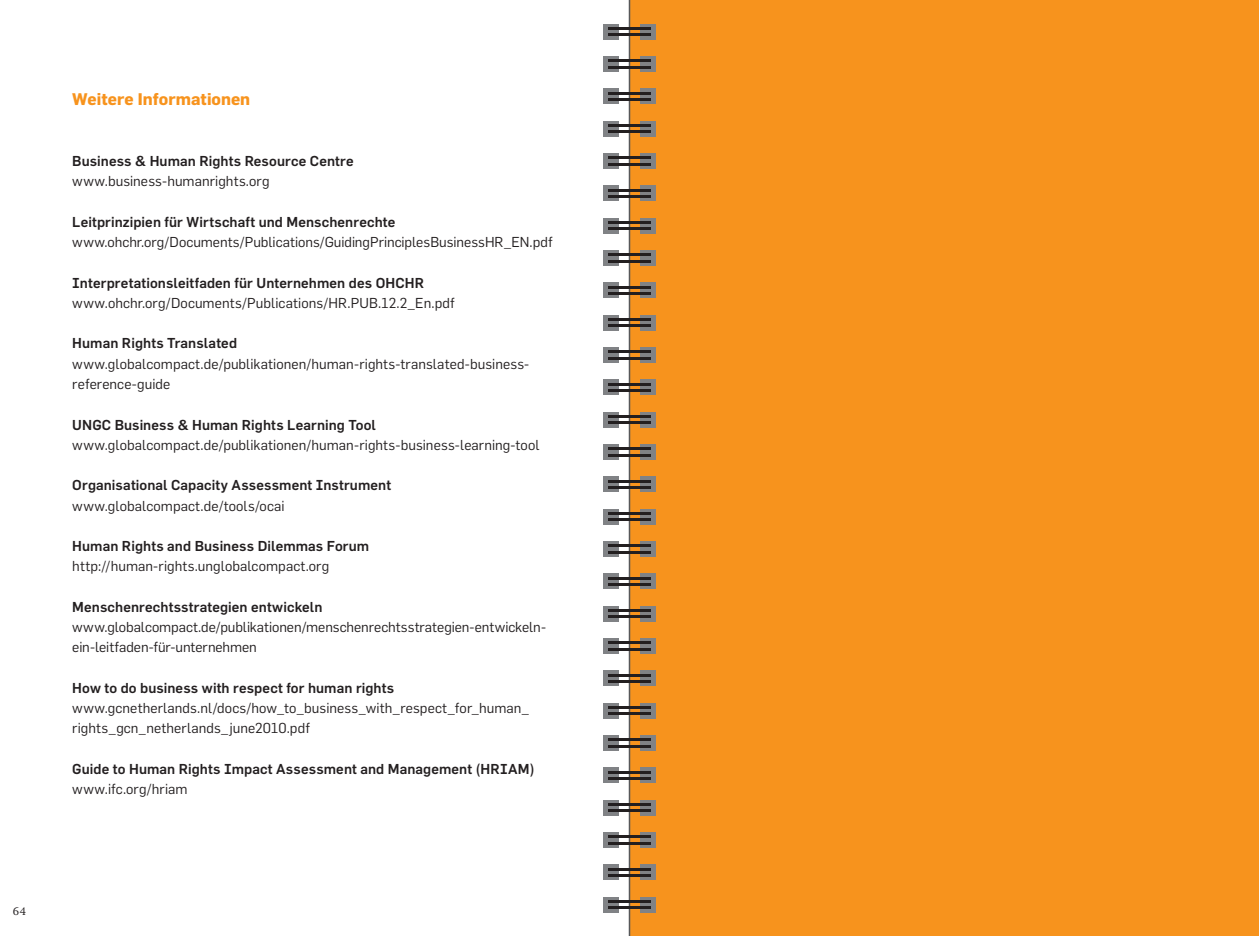
<style>
.page{position:relative;width:1259px;height:936px;background:#fff}
.page>*{position:absolute;margin:0;border:0;box-sizing:border-box;transform-origin:0 0}
.t1{font:700 16.5px "Flama";color:#f7931d}
.t2{font:14.1px/20.2px "Flama";letter-spacing:.005em;color:#231f20}
.t3{font:500 14.1px "Flama";letter-spacing:.01em;color:#231f20}
.t4{font:300 12px "Swift";color:#231f20}
</style>
<div class="page">
<div style="left:629px;top:0;width:630px;height:935px;background:#f7931d"></div>
<hr style="left:629px;top:0;width:1px;height:935px;background:#57585a">
<div style="left:603px;top:24px;width:16px;height:16px;background:#808285"></div>
<div style="left:640px;top:24px;width:16px;height:16px;background:#808285"></div>
<hr style="left:608px;top:27px;width:43px;height:3px;background:#231f20">
<hr style="left:608px;top:34px;width:43px;height:2px;background:#231f20">
<div style="left:603px;top:56px;width:16px;height:16px;background:#808285"></div>
<div style="left:640px;top:56px;width:16px;height:16px;background:#808285"></div>
<hr style="left:608px;top:60px;width:43px;height:2px;background:#231f20">
<hr style="left:608px;top:66px;width:43px;height:3px;background:#231f20">
<div style="left:603px;top:89px;width:16px;height:15px;background:#808285"></div>
<div style="left:640px;top:89px;width:16px;height:15px;background:#808285"></div>
<hr style="left:608px;top:92px;width:43px;height:2px;background:#231f20">
<hr style="left:608px;top:98px;width:43px;height:3px;background:#231f20">
<div style="left:603px;top:121px;width:16px;height:16px;background:#808285"></div>
<div style="left:640px;top:121px;width:16px;height:16px;background:#808285"></div>
<hr style="left:608px;top:124px;width:43px;height:3px;background:#231f20">
<hr style="left:608px;top:131px;width:43px;height:2px;background:#231f20">
<div style="left:603px;top:153px;width:16px;height:16px;background:#808285"></div>
<div style="left:640px;top:153px;width:16px;height:16px;background:#808285"></div>
<hr style="left:608px;top:157px;width:43px;height:2px;background:#231f20">
<hr style="left:608px;top:163px;width:43px;height:2px;background:#231f20">
<div style="left:603px;top:185px;width:16px;height:16px;background:#808285"></div>
<div style="left:640px;top:185px;width:16px;height:16px;background:#808285"></div>
<hr style="left:608px;top:189px;width:43px;height:2px;background:#231f20">
<hr style="left:608px;top:195px;width:43px;height:3px;background:#231f20">
<div style="left:603px;top:218px;width:16px;height:15px;background:#808285"></div>
<div style="left:640px;top:218px;width:16px;height:15px;background:#808285"></div>
<hr style="left:608px;top:221px;width:43px;height:3px;background:#231f20">
<hr style="left:608px;top:228px;width:43px;height:2px;background:#231f20">
<div style="left:603px;top:250px;width:16px;height:16px;background:#808285"></div>
<div style="left:640px;top:250px;width:16px;height:16px;background:#808285"></div>
<hr style="left:608px;top:253px;width:43px;height:3px;background:#231f20">
<hr style="left:608px;top:260px;width:43px;height:2px;background:#231f20">
<div style="left:603px;top:282px;width:16px;height:16px;background:#808285"></div>
<div style="left:640px;top:282px;width:16px;height:16px;background:#808285"></div>
<hr style="left:608px;top:286px;width:43px;height:2px;background:#231f20">
<hr style="left:608px;top:292px;width:43px;height:3px;background:#231f20">
<div style="left:603px;top:315px;width:16px;height:15px;background:#808285"></div>
<div style="left:640px;top:315px;width:16px;height:15px;background:#808285"></div>
<hr style="left:608px;top:318px;width:43px;height:3px;background:#231f20">
<hr style="left:608px;top:324px;width:43px;height:3px;background:#231f20">
<div style="left:603px;top:347px;width:16px;height:16px;background:#808285"></div>
<div style="left:640px;top:347px;width:16px;height:16px;background:#808285"></div>
<hr style="left:608px;top:350px;width:43px;height:3px;background:#231f20">
<hr style="left:608px;top:357px;width:43px;height:2px;background:#231f20">
<div style="left:603px;top:379px;width:16px;height:16px;background:#808285"></div>
<div style="left:640px;top:379px;width:16px;height:16px;background:#808285"></div>
<hr style="left:608px;top:383px;width:43px;height:2px;background:#231f20">
<hr style="left:608px;top:389px;width:43px;height:3px;background:#231f20">
<div style="left:603px;top:412px;width:16px;height:15px;background:#808285"></div>
<div style="left:640px;top:412px;width:16px;height:15px;background:#808285"></div>
<hr style="left:608px;top:415px;width:43px;height:3px;background:#231f20">
<hr style="left:608px;top:421px;width:43px;height:3px;background:#231f20">
<div style="left:603px;top:444px;width:16px;height:16px;background:#808285"></div>
<div style="left:640px;top:444px;width:16px;height:16px;background:#808285"></div>
<hr style="left:608px;top:447px;width:43px;height:3px;background:#231f20">
<hr style="left:608px;top:454px;width:43px;height:2px;background:#231f20">
<div style="left:603px;top:476px;width:16px;height:16px;background:#808285"></div>
<div style="left:640px;top:476px;width:16px;height:16px;background:#808285"></div>
<hr style="left:608px;top:480px;width:43px;height:2px;background:#231f20">
<hr style="left:608px;top:486px;width:43px;height:3px;background:#231f20">
<div style="left:603px;top:509px;width:16px;height:15px;background:#808285"></div>
<div style="left:640px;top:509px;width:16px;height:15px;background:#808285"></div>
<hr style="left:608px;top:512px;width:43px;height:3px;background:#231f20">
<hr style="left:608px;top:518px;width:43px;height:3px;background:#231f20">
<div style="left:603px;top:541px;width:16px;height:16px;background:#808285"></div>
<div style="left:640px;top:541px;width:16px;height:16px;background:#808285"></div>
<hr style="left:608px;top:544px;width:43px;height:3px;background:#231f20">
<hr style="left:608px;top:551px;width:43px;height:2px;background:#231f20">
<div style="left:603px;top:573px;width:16px;height:16px;background:#808285"></div>
<div style="left:640px;top:573px;width:16px;height:16px;background:#808285"></div>
<hr style="left:608px;top:577px;width:43px;height:2px;background:#231f20">
<hr style="left:608px;top:583px;width:43px;height:3px;background:#231f20">
<div style="left:603px;top:606px;width:16px;height:15px;background:#808285"></div>
<div style="left:640px;top:606px;width:16px;height:15px;background:#808285"></div>
<hr style="left:608px;top:609px;width:43px;height:2px;background:#231f20">
<hr style="left:608px;top:615px;width:43px;height:3px;background:#231f20">
<div style="left:603px;top:638px;width:16px;height:16px;background:#808285"></div>
<div style="left:640px;top:638px;width:16px;height:16px;background:#808285"></div>
<hr style="left:608px;top:641px;width:43px;height:3px;background:#231f20">
<hr style="left:608px;top:648px;width:43px;height:2px;background:#231f20">
<div style="left:603px;top:670px;width:16px;height:16px;background:#808285"></div>
<div style="left:640px;top:670px;width:16px;height:16px;background:#808285"></div>
<hr style="left:608px;top:674px;width:43px;height:2px;background:#231f20">
<hr style="left:608px;top:680px;width:43px;height:3px;background:#231f20">
<div style="left:603px;top:702px;width:16px;height:16px;background:#808285"></div>
<div style="left:640px;top:702px;width:16px;height:16px;background:#808285"></div>
<hr style="left:608px;top:706px;width:43px;height:2px;background:#231f20">
<hr style="left:608px;top:712px;width:43px;height:3px;background:#231f20">
<div style="left:603px;top:735px;width:16px;height:16px;background:#808285"></div>
<div style="left:640px;top:735px;width:16px;height:16px;background:#808285"></div>
<hr style="left:608px;top:738px;width:43px;height:3px;background:#231f20">
<hr style="left:608px;top:745px;width:43px;height:2px;background:#231f20">
<div style="left:603px;top:767px;width:16px;height:16px;background:#808285"></div>
<div style="left:640px;top:767px;width:16px;height:16px;background:#808285"></div>
<hr style="left:608px;top:771px;width:43px;height:2px;background:#231f20">
<hr style="left:608px;top:777px;width:43px;height:2px;background:#231f20">
<div style="left:603px;top:799px;width:16px;height:16px;background:#808285"></div>
<div style="left:640px;top:799px;width:16px;height:16px;background:#808285"></div>
<hr style="left:608px;top:803px;width:43px;height:2px;background:#231f20">
<hr style="left:608px;top:809px;width:43px;height:3px;background:#231f20">
<div style="left:603px;top:832px;width:16px;height:15px;background:#808285"></div>
<div style="left:640px;top:832px;width:16px;height:15px;background:#808285"></div>
<hr style="left:608px;top:835px;width:43px;height:3px;background:#231f20">
<hr style="left:608px;top:842px;width:43px;height:2px;background:#231f20">
<div style="left:603px;top:864px;width:16px;height:16px;background:#808285"></div>
<div style="left:640px;top:864px;width:16px;height:16px;background:#808285"></div>
<hr style="left:608px;top:867px;width:43px;height:3px;background:#231f20">
<hr style="left:608px;top:874px;width:43px;height:2px;background:#231f20">
<div style="left:603px;top:896px;width:16px;height:16px;background:#808285"></div>
<div style="left:640px;top:896px;width:16px;height:16px;background:#808285"></div>
<hr style="left:608px;top:900px;width:43px;height:2px;background:#231f20">
<hr style="left:608px;top:906px;width:43px;height:3px;background:#231f20">
<p class="t4" style="left:13px;top:904px;width:15px">64</p>
<p class="t1" style="left:72px;top:89px;width:179px">Weitere Informationen</p>
<p class="t3" style="left:72px;top:153px;width:283px">Business &amp; Human Rights Resource Centre</p>
<p class="t2" style="left:72px;top:171px;width:199px">www.business-humanrights.org</p>
<p class="t3" style="left:72px;top:213px;width:325px">Leitprinzipien für Wirtschaft und Menschenrechte</p>
<p class="t2" style="left:72px;top:232px;width:482px">www.ohchr.org/Documents/Publications/GuidingPrinciplesBusinessHR_EN.pdf</p>
<p class="t3" style="left:72px;top:274px;width:353px">Interpretationsleitfaden für Unternehmen des OHCHR</p>
<p class="t2" style="left:72px;top:292px;width:384px">www.ohchr.org/Documents/Publications/HR.PU B.12.2_En.pdf</p>
<p class="t3" style="left:72px;top:335px;width:166px">Human Rights Translated</p>
<p class="t2" style="left:72px;top:353px;width:458px">www.globalcompact.de/publikationen/human-rights-translated-business&shy;reference-guide</p>
<p class="t3" style="left:72px;top:416px;width:305px">UNGC Business &amp; Human Rights Learning Tool</p>
<p class="t2" style="left:72px;top:434px;width:469px">www.globalcompact.de/publikationen/human-rights-business-learning-tool</p>
<p class="t3" style="left:72px;top:477px;width:320px">Organisational Capacity Assessment Instrument</p>
<p class="t2" style="left:72px;top:495px;width:214px">www.globalcompact.de/tools/ocai</p>
<p class="t3" style="left:72px;top:537px;width:298px">Human Rights and Business Dilemmas Forum</p>
<p class="t2" style="left:72px;top:556px;width:258px">http://human-rights.unglobalcompact.org</p>
<p class="t3" style="left:72px;top:598px;width:252px">Menschenrechtsstrategien entwickeln</p>
<p class="t2" style="left:72px;top:616px;width:475px">www.globalcompact.de/publikationen/menschenrechtsstrategien-entwickeln&shy;ein-leitfaden-für-unternehmen</p>
<p class="t3" style="left:72px;top:679px;width:323px">How to do business with respect for human rights</p>
<p class="t2" style="left:72px;top:697px;width:458px">www.gcnetherlands.nl/docs/how_to_business_with_respect_for_human_ rights_gcn_netherlands_june2010.pdf</p>
<p class="t3" style="left:72px;top:760px;width:463px">Guide to Human Rights Impact Assessment and Management (HRIAM)</p>
<p class="t2" style="left:72px;top:778px;width:117px">www.ifc.org/hriam</p>
</div>
